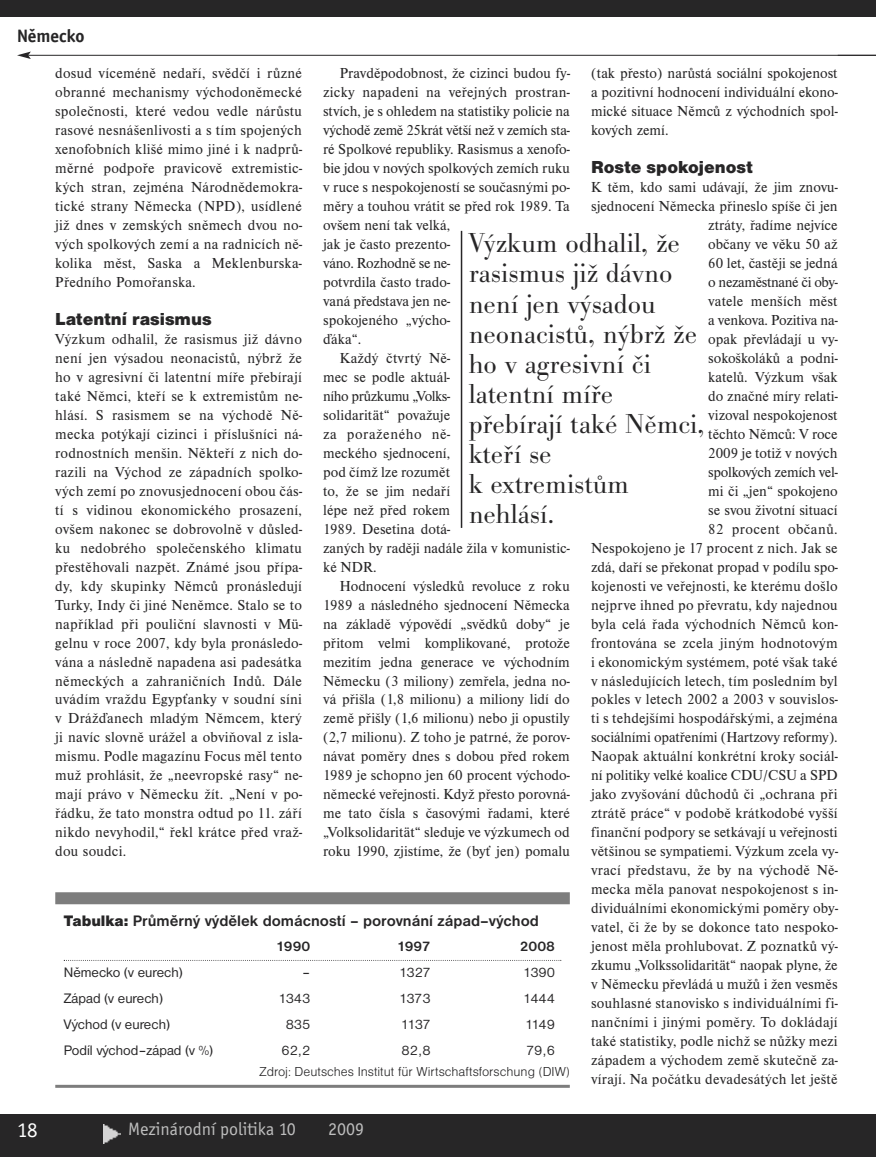
<style>
.page{position:relative;width:876px;height:1157px;background:#fff}
.page>*{position:absolute;margin:0;border:0;box-sizing:border-box;transform-origin:0 0}
.t1{font:28.5px/30px "Bodoni Ant TCE Ligh";color:#272627}
.t2{font:21px "Officina San Itc T";color:#fff}
.t3{font:18px "Nimbus San DCE Blac";color:#272627}
.t4{font:18px "Officina San Itc T";color:#bebebe}
.t5{font:700 18px "Officina San Itc TCE";color:#272627}
.t6{font:700 15.75px "Nimbus San DCE";color:#272627}
.t7{font:15px/18.9px "Nimbus Rom DCE";color:#272627;text-align:justify}
.t8{font:15px "Nimbus Rom DCE";letter-spacing:-.02em;color:#272627}
.t9{font:15px "Nimbus Rom DCE";letter-spacing:-.03em;color:#272627}
.t10{font:15px "Nimbus Rom DCE";letter-spacing:.04em;color:#272627}
.t11{font:14.25px "Nimbus San DCE";color:#272627}
.t12{font:700 14.25px "Nimbus San DCE";color:#272627}
.t13{font:13.5px "Nimbus San DCE Ligh";color:#272627}
.s1{font-family:"Nimbus San DCE Blac";font-weight:400}
</style>
<div class="page">
<div style="left:0;top:1114px;width:876px;height:43px;background:#272627"></div>
<div style="left:0;top:0;width:876px;height:17px;background:#272627"></div>
<img style="left:103px;top:1124px;width:17px;height:19px">
<hr style="left:28px;top:55px;width:848px;height:1px;background:#272627">
<svg style="left:17px;top:52px;width:14px;height:7px"></svg>
<hr style="left:461px;top:231px;width:1px;height:297px;background:#272627">
<div style="left:55px;top:892px;width:515px;height:12px;background:#7d7d7d"></div>
<svg style="left:64px;top:960px;width:497px;height:1px"></svg>
<hr style="left:55px;top:1084px;width:515px;height:3px;background:#7d7d7d">
<p class="t5" style="left:17px;top:25px;width:69px">Německo</p>
<p class="t7" style="left:55px;top:63px;width:248px">dosud víceméně nedaří, svědčí i různé obranné mechanismy východoněmecké společnosti, které vedou vedle nárůstu rasové nesnášenlivosti a s tím spojených xenofobních klišé mimo jiné i k nadprů&shy;měrné podpoře pravicově extremistic&shy;kých stran, zejména Národnědemokra&shy;tické strany Německa (NPD), usídlené již dnes v zemských sněmech dvou no&shy;vých spolkových zemí a na radnicích ně&shy;kolika měst, Saska a Meklenburska-Předního Pomořanska.</p>
<p class="t3" style="left:55px;top:308px;width:158px">Latentní rasismus</p>
<p class="t7" style="left:55px;top:329px;width:248px">Výzkum odhalil, že rasismus již dávno není jen výsadou neonacistů, nýbrž že ho v agresivní či latentní míře přebírají také Němci, kteří se k extremistům ne&shy;hlásí. S rasismem se na východě Ně&shy;mecka potýkají cizinci i příslušníci ná&shy;rodnostních menšin. Někteří z nich do&shy;razili na Východ ze západních spolko&shy;vých zemí po znovusjednocení obou čás&shy;tí s vidinou ekonomického prosazení, ovšem nakonec se dobrovolně v důsled&shy;ku nedobrého společenského klimatu přestěhovali nazpět. Známé jsou přípa&shy;dy, kdy skupinky Němců pronásledují Turky, Indy či jiné Neněmce. Stalo se to například při pouliční slavnosti v Mü&shy;gelnu v roce 2007, kdy byla pronásledo&shy;vána a následně napadena asi padesátka německých a zahraničních Indů. Dále uvádím vraždu Egypťanky v soudní síni v Drážďanech mladým Němcem, který ji navíc slovně urážel a obviňoval z isla&shy;mismu. Podle magazínu Focus měl tento muž prohlásit, že „neevropské rasy“ ne&shy;mají právo v Německu žít. „Není v po&shy;řádku, že tato monstra odtud po 11. září nikdo nevyhodil,“ řekl krátce před vraž&shy;dou soudci.</p>
<p class="t7" style="left:591px;top:63px;width:248px">(tak přesto) narůstá sociální spokojenost a pozitivní hodnocení individuální ekono&shy;mické situace Němců z východních spol&shy;kových zemí.</p>
<p class="t3" style="left:591px;top:156px;width:163px">Roste spokojenost</p>
<p class="t7" style="left:591px;top:177px;width:249px;text-align:right">K těm, kdo sami udávají, že jim znovu&shy;sjednocení Německa přineslo spíše či jen ztráty, řadíme nejvíce<br>občany ve věku 50 až<br>60 let, častěji se jedná<br>o nezaměstnané či oby-<br>vatele menších měst<br>a venkova. Pozitiva na-<br>opak převládají u vy-<br>sokoškoláků a podni-<br>katelů. Výzkum však<br>do značné míry relati-<br>vizoval nespokojenost<br>těchto Němců: V roce<br>2009 je totiž v nových<br>spolkových zemích vel-<br>mi či „jen“ spokojeno<br>se svou životní situací<br>82 procent občanů.<br>Nespokojeno je 17 procent z nich. Jak se zdá, daří se překonat propad v podílu spo&shy;kojenosti ve veřejnosti, ke kterému došlo nejprve ihned po převratu, kdy najednou byla celá řada východních Němců kon&shy;frontována se zcela jiným hodnotovým i ekonomickým systémem, poté však také v následujících letech, tím posledním byl pokles v letech 2002 a 2003 v souvislos&shy;ti s tehdejšími hospodářskými, a zejména sociálními opatřeními (Hartzovy reformy).<br>Naopak aktuální konkrétní kroky sociál&shy;ní politiky velké koalice CDU/CSU a SPD jako zvyšování důchodů či „ochrana při ztrátě práce“ v podobě krátkodobé vyšší finanční podpory se setkávají u veřejnosti většinou se sympatiemi. Výzkum zcela vy&shy;vrací představu, že by na východě Ně&shy;mecka měla panovat nespokojenost s in&shy;dividuálními ekonomickými poměry oby&shy;vatel, či že by se dokonce tato nespoko&shy;jenost měla prohlubovat. Z poznatků vý&shy;zkumu „Volkssolidarität“ naopak plyne, že v Německu převládá u mužů i žen vesměs souhlasné stanovisko s individuálními fi&shy;nančními i jinými poměry. To dokládají také statistiky, podle nichž se nůžky mezi západem a východem země skutečně za&shy;vírají. Na počátku devadesátých let ještě</p>
<p class="t7" style="left:340px;top:63px;width:232px">Pravděpodobnost, že cizinci budou fy-</p>
<p class="t7" style="left:323px;top:82px;width:248px">zicky napadeni na veřejných prostran-</p>
<p class="t7" style="left:323px;top:101px;width:248px">stvích, je s ohledem na statistiky policie na</p>
<p class="t8" style="left:323px;top:121px;width:248px">východě země 25krát větší než v zemích sta-</p>
<p class="t7" style="left:323px;top:139px;width:248px">ré Spolkové republiky. Rasismus a xenofo-</p>
<p class="t7" style="left:323px;top:158px;width:248px">bie jdou v nových spolkových zemích ruku</p>
<p class="t7" style="left:323px;top:177px;width:248px">v ruce s nespokojeností se současnými po-</p>
<p class="t7" style="left:323px;top:196px;width:248px">měry a touhou vrátit se před rok 1989. Ta</p>
<p class="t7" style="left:323px;top:215px;width:128px">ovšem není tak velká,</p>
<p class="t7" style="left:323px;top:234px;width:128px">jak je často prezento-</p>
<p class="t8" style="left:323px;top:254px;width:128px">váno. Rozhodně se ne-</p>
<p class="t7" style="left:323px;top:272px;width:128px">potvrdila často trado-</p>
<p class="t7" style="left:323px;top:291px;width:128px">vaná představa jen ne-</p>
<p class="t7" style="left:323px;top:310px;width:128px">spokojeného „výcho-</p>
<p class="t7" style="left:323px;top:329px;width:40px">ďáka“.</p>
<p class="t7" style="left:340px;top:348px;width:112px">Každý čtvrtý Ně-</p>
<p class="t7" style="left:323px;top:367px;width:128px">mec se podle aktuál-</p>
<p class="t9" style="left:323px;top:387px;width:128px">ního průzkumu „Volks-</p>
<p class="t7" style="left:323px;top:405px;width:128px">solidarität“ považuje</p>
<p class="t10" style="left:323px;top:425px;width:128px">za poraženého ně-</p>
<p class="t7" style="left:323px;top:443px;width:128px">meckého sjednocení,</p>
<p class="t7" style="left:323px;top:462px;width:128px">pod čímž lze rozumět</p>
<p class="t7" style="left:323px;top:481px;width:128px">to, že se jim nedaří</p>
<p class="t7" style="left:323px;top:500px;width:128px">lépe než před rokem</p>
<p class="t7" style="left:323px;top:519px;width:128px">1989. Desetina dotá-</p>
<p class="t7" style="left:323px;top:538px;width:248px">zaných by raději nadále žila v komunistic-</p>
<p class="t7" style="left:323px;top:557px;width:55px">ké NDR.</p>
<p class="t7" style="left:340px;top:576px;width:232px">Hodnocení výsledků revoluce z roku</p>
<p class="t7" style="left:323px;top:595px;width:248px">1989 a následného sjednocení Německa</p>
<p class="t7" style="left:323px;top:614px;width:248px">na základě výpovědí „svědků doby“ je</p>
<p class="t7" style="left:323px;top:633px;width:248px">přitom velmi komplikované, protože</p>
<p class="t7" style="left:323px;top:652px;width:248px">mezitím jedna generace ve východním</p>
<p class="t7" style="left:323px;top:671px;width:248px">Německu (3 miliony) zemřela, jedna no-</p>
<p class="t7" style="left:323px;top:690px;width:248px">vá přišla (1,8 milionu) a miliony lidí do</p>
<p class="t7" style="left:323px;top:709px;width:248px">země přišly (1,6 milionu) nebo ji opustily</p>
<p class="t7" style="left:323px;top:728px;width:248px">(2,7 milionu). Z toho je patrné, že porov-</p>
<p class="t7" style="left:323px;top:747px;width:248px">návat poměry dnes s dobou před rokem</p>
<p class="t7" style="left:323px;top:765px;width:248px">1989 je schopno jen 60 procent východo-</p>
<p class="t7" style="left:323px;top:784px;width:248px">německé veřejnosti. Když přesto porovná-</p>
<p class="t7" style="left:323px;top:803px;width:248px">me tato čísla s časovými řadami, které</p>
<p class="t7" style="left:323px;top:822px;width:248px">„Volksolidarität“ sleduje ve výzkumech od</p>
<p class="t7" style="left:323px;top:841px;width:248px">roku 1990, zjistíme, že (byť jen) pomalu</p>
<h1 class="t1" style="left:469px;top:228px;width:237px">Výzkum odhalil, že rasismus již dávno není jen výsadou neonacistů, nýbrž že ho v agresivní či latentní míře přebírají také Němci, kteří se<br>k extremistům nehlásí.</h1>
<p class="t6" style="left:64px;top:911px;width:477px"><span class="s1">Tabulka:</span> Průměrný výdělek domácností – porovnání západ–východ</p>
<p class="t12" style="left:276px;top:938px;width:36px">1990</p>
<p class="t12" style="left:397px;top:938px;width:35px">1997</p>
<p class="t12" style="left:520px;top:938px;width:37px">2008</p>
<p class="t11" style="left:64px;top:964px;width:120px">Německo (v eurech)</p>
<p class="t11" style="left:302px;top:964px;width:10px">–</p>
<p class="t11" style="left:399px;top:964px;width:33px">1327</p>
<p class="t11" style="left:523px;top:964px;width:33px">1390</p>
<p class="t11" style="left:64px;top:989px;width:100px">Západ (v eurech)</p>
<p class="t11" style="left:278px;top:989px;width:33px">1343</p>
<p class="t11" style="left:399px;top:989px;width:33px">1373</p>
<p class="t11" style="left:523px;top:989px;width:33px">1444</p>
<p class="t11" style="left:64px;top:1015px;width:108px">Východ (v eurech)</p>
<p class="t11" style="left:286px;top:1015px;width:26px">835</p>
<p class="t11" style="left:401px;top:1015px;width:31px">1137</p>
<p class="t11" style="left:525px;top:1015px;width:31px">1149</p>
<p class="t11" style="left:64px;top:1041px;width:151px">Podíl východ–západ (v %)</p>
<p class="t11" style="left:281px;top:1041px;width:30px">62,2</p>
<p class="t11" style="left:402px;top:1041px;width:30px">82,8</p>
<p class="t11" style="left:526px;top:1041px;width:30px">79,6</p>
<p class="t13" style="left:259px;top:1063px;width:312px">Zdroj: Deutsches Institut für Wirtschaftsforschung (DIW)</p>
<h2 class="t2" style="left:17px;top:1117px;width:22px">18</h2>
<p class="t4" style="left:128px;top:1118px;width:169px">Mezinárodní politika 10</p>
<p class="t4" style="left:328px;top:1118px;width:37px">2009</p>
</div>
